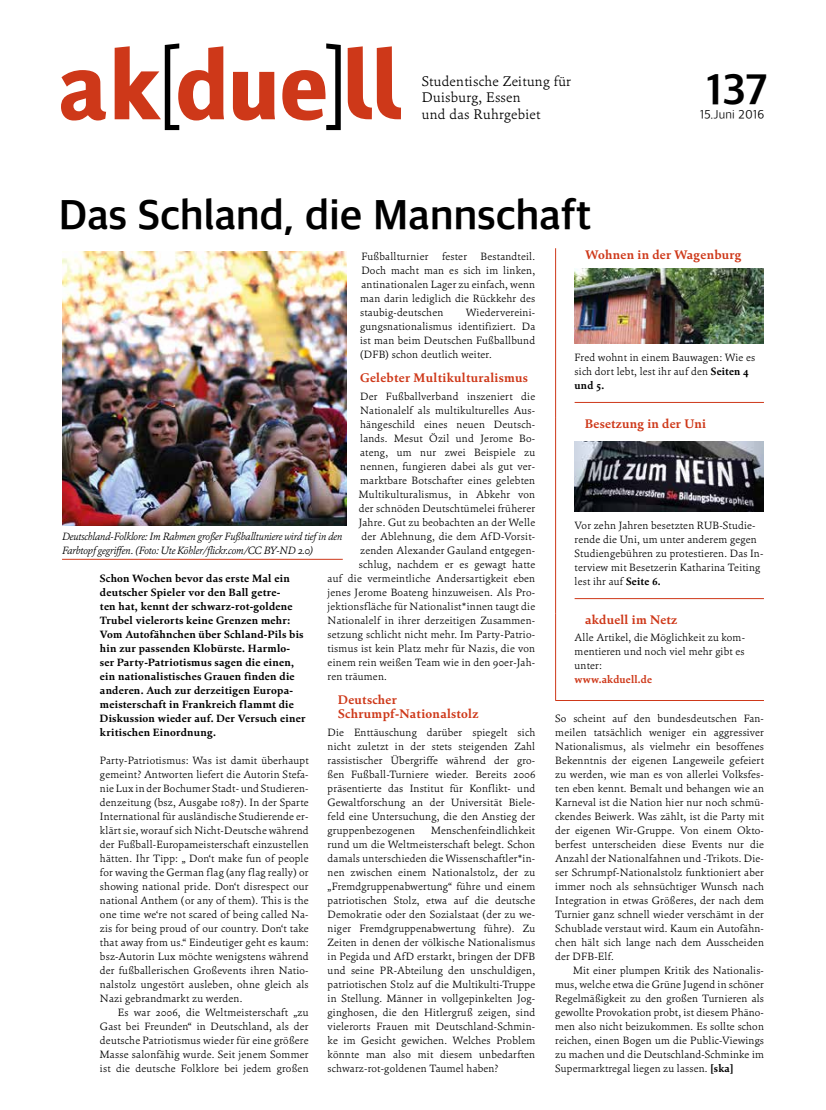
<style>
.page{position:relative;width:826px;height:1110px;background:#fff}
.page>*{position:absolute;margin:0;border:0;box-sizing:border-box;transform-origin:0 0}
.t1{font:94.75px "Akduell 03";letter-spacing:-.005em;color:#ce3819}
.t2{font:700 43.75px "Akduell Apple SD Gothic Neo";color:#000}
.t3{font:700 42.5px "Akduell Apple SD Gothic Neo";letter-spacing:-.01em;color:#000}
.t4{font:300 14px/16.8px "Cala";letter-spacing:.02em;color:#000}
.t5{font:700 12.5px/14px "Cala";letter-spacing:.02em;color:#ce3819}
.t6{font:300 12.5px "Akduell Apple SD Gothic Neo";letter-spacing:.01em;color:#000}
.t7{font:300 10.62px/14px "Cala";letter-spacing:.02em;color:#000;text-align:justify}
.t8{font:700 10.62px/14px "Cala";letter-spacing:.02em;color:#000}
.t9{font:italic 300 10.62px/14px "Cala";letter-spacing:-.025em;color:#000}
.t10{font:700 10.62px "Cala";letter-spacing:.02em;color:#ce3819}
.s1{color:#000}
.s2{font-weight:700}
</style>
<div class="page">
<img style="left:62px;top:252px;width:284px;height:273px">
<hr style="left:62px;top:559px;width:281px;height:1px;background:#ce3819">
<hr style="left:555px;top:248px;width:1px;height:169px;background:#ce3819">
<hr style="left:555px;top:417px;width:1px;height:196px;background:#ce3819">
<hr style="left:555px;top:613px;width:1px;height:87px;background:#ce3819">
<hr style="left:555px;top:700px;width:209px;height:1px;background:#ce3819">
<img style="left:574px;top:268px;width:190px;height:75px">
<hr style="left:574px;top:402px;width:190px;height:1px;background:#ce3819">
<img style="left:574px;top:441px;width:190px;height:70px">
<hr style="left:574px;top:598px;width:190px;height:1px;background:#ce3819">
<h1 class="t1" style="left:55px;top:43px;width:348px">ak<span class="s1">[</span>due<span class="s1">]</span>ll</h1>
<h3 class="t4" style="left:422px;top:72px;width:151px">Studentische Zeitung für<br>Duisburg, Essen<br>und das Ruhrgebiet</h3>
<h3 class="t3" style="left:59px;top:186px;width:534px">Das Schland, die Mannschaft</h3>
<h2 class="t2" style="left:706px;top:59px;width:63px">137</h2>
<p class="t6" style="left:700px;top:106px;width:66px">15.Juni 2016</p>
<p class="t7" style="left:361px;top:249px;width:69px">Fußballturnier</p>
<p class="t7" style="left:442px;top:249px;width:27px">fester</p>
<p class="t7" style="left:360px;top:249px;width:177px;text-indent:120px">Bestandteil.<br>Doch macht man es sich im linken, antinationalen Lager zu einfach, wenn man darin lediglich die Rückkehr des staubig-deutschen</p>
<p class="t7" style="left:360px;top:305px;width:177px;text-indent:106px">Wiedervereini&shy;gungsnationalismus identifiziert. Da ist man beim Deutschen Fußballbund (DFB) schon deutlich weiter.</p>
<p class="t5" style="left:360px;top:370px;width:169px">Gelebter Multikulturalismus</p>
<p class="t7" style="left:360px;top:389px;width:177px">Der Fußballverband inszeniert die</p>
<p class="t7" style="left:360px;top:403px;width:177px">Nationalelf als multikulturelles Aus-</p>
<p class="t7" style="left:360px;top:417px;width:177px">hängeschild eines neuen Deutsch-</p>
<p class="t7" style="left:360px;top:431px;width:177px">lands. Mesut Özil und Jerome Bo-</p>
<p class="t7" style="left:360px;top:445px;width:177px">ateng, um nur zwei Beispiele zu</p>
<p class="t7" style="left:360px;top:459px;width:177px">nennen, fungieren dabei als gut ver-</p>
<p class="t7" style="left:360px;top:473px;width:177px">marktbare Botschafter eines gelebten</p>
<p class="t7" style="left:359px;top:487px;width:178px">Multikulturalismus, in Abkehr von</p>
<p class="t7" style="left:359px;top:501px;width:178px">der schnöden Deutschtümelei früherer</p>
<p class="t7" style="left:359px;top:515px;width:178px">Jahre. Gut zu beobachten an der Welle</p>
<p class="t7" style="left:361px;top:529px;width:175px">der Ablehnung, die dem AfD-Vorsit-</p>
<p class="t7" style="left:360px;top:543px;width:177px">zenden Alexander Gauland entgegen-</p>
<p class="t7" style="left:359px;top:557px;width:178px">schlug, nachdem er es gewagt hatte</p>
<p class="t7" style="left:327px;top:571px;width:209px">auf die vermeintliche Andersartigkeit eben</p>
<p class="t7" style="left:327px;top:585px;width:209px">jenes Jerome Boateng hinzuweisen. Als Pro-</p>
<p class="t7" style="left:327px;top:599px;width:209px">jektionsfläche für Nationalist*innen taugt die</p>
<p class="t7" style="left:327px;top:613px;width:209px">Nationalelf in ihrer derzeitigen Zusammen-</p>
<p class="t7" style="left:327px;top:627px;width:209px">setzung schlicht nicht mehr. Im Party-Patrio-</p>
<p class="t7" style="left:327px;top:641px;width:209px">tismus ist kein Platz mehr für Nazis, die von</p>
<p class="t7" style="left:327px;top:655px;width:209px">einem rein weißen Team wie in den 90er-Jah-</p>
<p class="t7" style="left:327px;top:669px;width:61px">ren träumen.</p>
<p class="t5" style="left:338px;top:692px;width:142px">Deutscher<br>Schrumpf-Nationalstolz</p>
<p class="t7" style="left:327px;top:725px;width:209px">Die Enttäuschung darüber spiegelt sich nicht zuletzt in der stets steigenden Zahl rassistischer Übergriffe während der gro&shy;ßen Fußball-Turniere wieder. Bereits 2006 präsentierte das Institut für Konflikt- und Gewaltforschung an der Universität Biele&shy;feld eine Untersuchung, die den Anstieg der gruppenbezogenen</p>
<p class="t9" style="left:62px;top:529px;width:282px">Deutschland-Folklore: Im Rahmen großer Fußballtuniere wird tief in den<br>Farbtopf gegriffen. (Foto: Ute Köhler/flickr.com/CC BY-ND 2.0)</p>
<p class="t8" style="left:100px;top:571px;width:207px">Schon Wochen bevor das erste Mal ein deutscher Spieler vor den Ball getre-<br>ten hat, kennt der schwarz-rot-goldene Trubel vielerorts keine Grenzen mehr:<br>Vom Autofähnchen über Schland-Pils bis hin zur passenden Klobürste. Harmlo&shy;ser Party-Patriotismus sagen die einen, ein nationalistisches Grauen finden die anderen. Auch zur derzeitigen Europa&shy;meisterschaft in Frankreich flammt die Diskussion wieder auf. Der Versuch einer kritischen Einordnung.</p>
<p class="t7" style="left:100px;top:753px;width:210px">Party-Patriotismus: Was ist damit überhaupt gemeint? Antworten liefert die Autorin Stefa&shy;nie Lux in der Bochumer Stadt- und Studieren&shy;denzeitung (bsz, Ausgabe 1087). In der Sparte International für ausländische Studierende er&shy;klärt sie, worauf sich Nicht-Deutsche während der Fußball-Europameisterschaft einzustellen hätten. Ihr Tipp: „ Don‘t make fun of people for waving the German flag (any flag really) or showing national pride. Don‘t disrespect our national Anthem (or any of them). This is the one time we‘re not scared of being called Na&shy;zis for being proud of our country. Don‘t take that away from us.“ Eindeutiger geht es kaum: bsz-Autorin Lux möchte wenigstens während der fußballerischen Großevents ihren Natio&shy;nalstolz ungestört ausleben, ohne gleich als Nazi gebrandmarkt zu werden.</p>
<p class="t7" style="left:100px;top:1005px;width:210px;text-indent:18px">Es war 2006, die Weltmeisterschaft „zu Gast bei Freunden“ in Deutschland, als der deutsche Patriotismus wieder für eine größere Masse salonfähig wurde. Seit jenem Sommer ist die deutsche Folklore bei jedem großen</p>
<p class="t7" style="left:327px;top:823px;width:209px;text-indent:103px">Menschenfeindlichkeit rund um die Weltmeisterschaft belegt. Schon damals unterschieden die Wissenschaftler*in&shy;nen zwischen einem Nationalstolz, der zu „Fremdgruppenabwertung“ führe und einem patriotischen Stolz, etwa auf die deutsche Demokratie oder den Sozialstaat (der zu we&shy;niger Fremdgruppenabwertung führe). Zu Zeiten in denen der völkische Nationalismus in Pegida und AfD erstarkt, bringen der DFB und seine PR-Abteilung den unschuldigen, patriotischen Stolz auf die Multikulti-Truppe in Stellung. Männer in vollgepinkelten Jog&shy;ginghosen, die den Hitlergruß zeigen, sind vielerorts Frauen mit Deutschland-Schmin&shy;ke im Gesicht gewichen. Welches Problem könnte man also mit diesem unbedarften schwarz-rot-goldenen Taumel haben?</p>
<p class="t5" style="left:585px;top:248px;width:158px">Wohnen in der Wagenburg</p>
<p class="t7" style="left:574px;top:350px;width:182px;text-align:left">Fred wohnt in einem Bauwagen: Wie es sich dort lebt, lest ihr auf den <span class="s2">Seiten 4 und 5.</span></p>
<p class="t5" style="left:585px;top:416px;width:122px">Besetzung in der Uni</p>
<p class="t7" style="left:574px;top:518px;width:190px;text-align:left">Vor zehn Jahren besetzten RUB-Studie&shy;rende die Uni, um unter anderem gegen Studiengebühren zu protestieren. Das In&shy;terview mit Besetzerin Katharina Teiting lest ihr auf <span class="s2">Seite 6.</span></p>
<p class="t5" style="left:585px;top:612px;width:94px">akduell im Netz</p>
<p class="t7" style="left:574px;top:630px;width:172px">Alle Artikel, die Möglichkeit zu kom&shy;mentieren und noch viel mehr gibt es unter:</p>
<p class="t10" style="left:574px;top:672px;width:79px">www.akduell.de</p>
<p class="t7" style="left:555px;top:711px;width:210px">So scheint auf den bundesdeutschen Fan&shy;meilen tatsächlich weniger ein aggressiver Nationalismus, als vielmehr ein besoffenes Bekenntnis der eigenen Langeweile gefeiert zu werden, wie man es von allerlei Volksfes&shy;ten eben kennt. Bemalt und behangen wie an Karneval ist die Nation hier nur noch schmü&shy;ckendes Beiwerk. Was zählt, ist die Party mit der eigenen Wir-Gruppe. Von einem Okto&shy;berfest unterscheiden diese Events nur die Anzahl der Nationalfahnen und -Trikots. Die&shy;ser Schrumpf-Nationalstolz funktioniert aber immer noch als sehnsüchtiger Wunsch nach Integration in etwas Größeres, der nach dem Turnier ganz schnell wieder verschämt in der Schublade verstaut wird. Kaum ein Autofähn&shy;chen hält sich lange nach dem Ausscheiden der DFB-Elf.</p>
<p class="t7" style="left:555px;top:963px;width:210px;text-indent:18px">Mit einer plumpen Kritik des Nationalis&shy;mus, welche etwa die Grüne Jugend in schöner Regelmäßigkeit zu den großen Turnieren als gewollte Provokation probt, ist diesem Phäno&shy;men also nicht beizukommen. Es sollte schon reichen, einen Bogen um die Public-Viewings zu machen und die Deutschland-Schminke im Supermarktregal liegen zu lassen. <span class="s2">[ska]</span></p>
</div>
